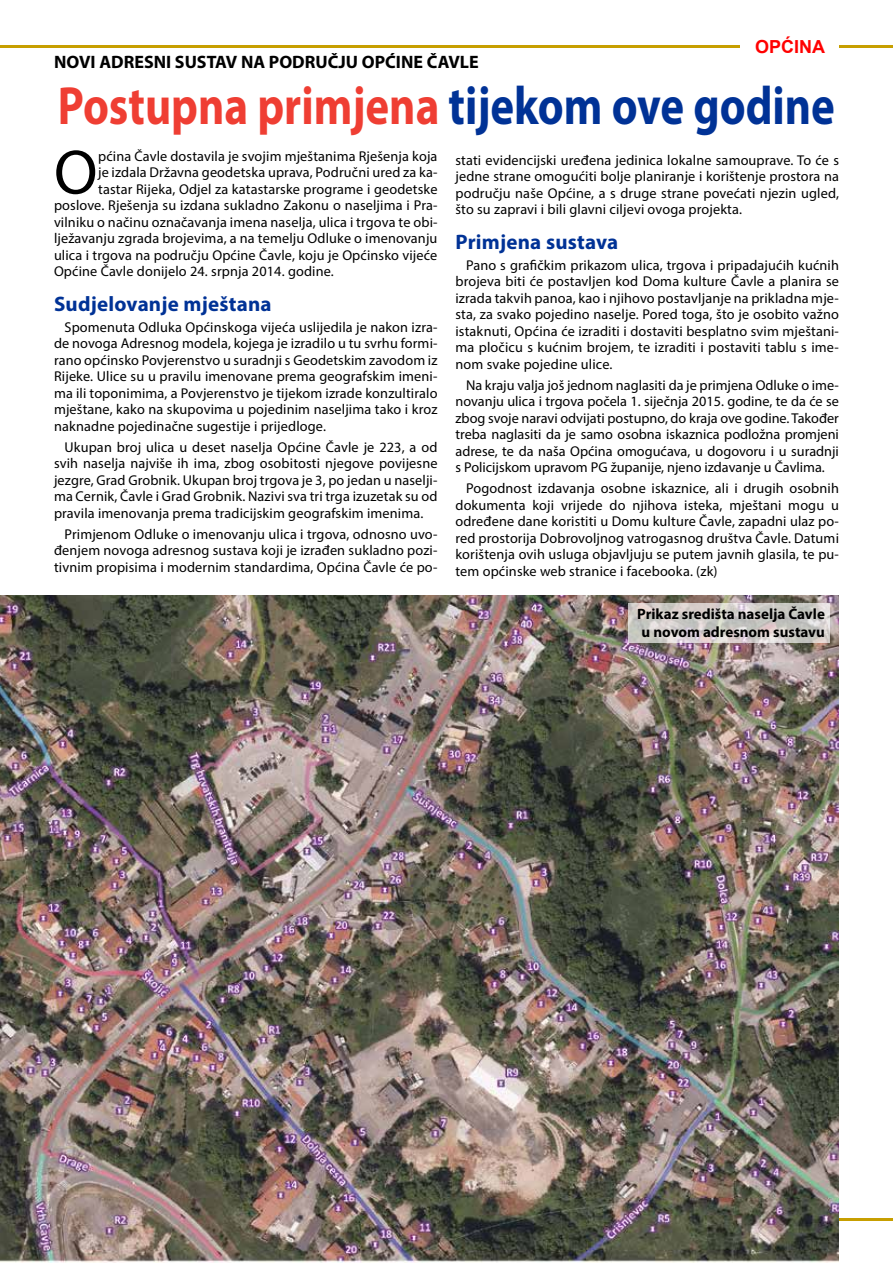
<style>
.page{position:relative;width:893px;height:1263px;background:#fff}
.page>*{position:absolute;margin:0;border:0;box-sizing:border-box;transform-origin:0 0}
.t1{font:63.15px "Myriad Pro";color:#000}
.t2{font:700 54px "Myriad Pro";color:#ef3e33;scale:.83 1}
.t3{font:700 21px "Myriad Pro";letter-spacing:.01em;color:#003296}
.t4{font:700 18px "Myriad Pro";color:#000}
.t5{font:700 18px "Arial";color:#f00}
.t6{font:700 15px/18px "Myriad Pro";color:#000}
.t7{font:14.25px/16.5px "Myriad Pro";letter-spacing:.01em;color:#000;text-align:justify}
.s1{color:#003296}
</style>
<div class="page">
<hr style="left:0;top:45px;width:893px;height:3px;background:#c79f00">
<hr style="left:0;top:1218px;width:893px;height:2px;background:#c79f00">
<img style="left:0;top:595px;width:839px;height:668px">
<div style="left:741px;top:39px;width:98px;height:15px;background:#fff"></div>
<svg style="left:628px;top:603px;width:202px;height:40px;background:#d1ccc9"></svg>
<p class="t5" style="left:755px;top:35px;width:72px">OPĆINA</p>
<p class="t4" style="left:54px;top:50px;width:426px">NOVI ADRESNI SUSTAV NA PODRUČJU OPĆINE ČAVLE</p>
<h2 class="t2" style="left:58px;top:71px;width:938px">Postupna primjena <span class="s1">tijekom ove godine</span></h2>
<p class="t7" style="left:455px;top:152px;width:385px">stati evidencijski uređena jedinica lokalne samouprave. To će s jedne strane omogućiti bolje planiranje i korištenje prostora na području naše Općine, a s druge strane povećati njezin ugled, što su zapravi i bili glavni ciljevi ovoga projekta.</p>
<h3 class="t3" style="left:455px;top:228px;width:164px">Primjena sustava</h3>
<p class="t7" style="left:455px;top:257px;width:385px;text-indent:11px">Pano s grafičkim prikazom ulica, trgova i pripadajućih kućnih brojeva biti će postavljen kod Doma kulture Čavle a planira se izrada takvih panoa, kao i njihovo postavljanje na prikladna mje&shy;sta, za svako pojedino naselje. Pored toga, što je osobito važno istaknuti, Općina će izraditi i dostaviti besplatno svim mještani&shy;ma pločicu s kućnim brojem, te izraditi i postaviti tablu s ime&shy;nom svake pojedine ulice.</p>
<p class="t7" style="left:455px;top:377px;width:385px;text-indent:11px">Na kraju valja još jednom naglasiti da je primjena Odluke o ime&shy;novanju ulica i trgova počela 1. siječnja 2015. godine, te da će se zbog svoje naravi odvijati postupno, do kraja ove godine. Također treba naglasiti da je samo osobna iskaznica podložna promjeni adrese, te da naša Općina omogućava, u dogovoru i u suradnji s Policijskom upravom PG županije, njeno izdavanje u Čavlima.</p>
<p class="t7" style="left:455px;top:480px;width:385px;text-indent:11px">Pogodnost izdavanja osobne iskaznice, ali i drugih osobnih dokumenta koji vrijede do njihova isteka, mještani mogu u određene dane koristiti u Domu kulture Čavle, zapadni ulaz po&shy;red prostorija Dobrovoljnog vatrogasnog društva Čavle. Datumi korištenja ovih usluga objavljuju se putem javnih glasila, te pu&shy;tem općinske web stranice i facebooka. (zk)</p>
<h1 class="t1" style="left:54px;top:133px;width:45px">O</h1>
<p class="t7" style="left:98px;top:147px;width:341px">pćina Čavle dostavila je svojim mještanima Rješenja koja</p>
<p class="t7" style="left:98px;top:164px;width:341px">je izdala Državna geodetska uprava, Područni ured za ka-</p>
<p class="t7" style="left:98px;top:180px;width:341px">tastar Rijeka, Odjel za katastarske programe i geodetske</p>
<p class="t7" style="left:54px;top:197px;width:385px">poslove. Rješenja su izdana sukladno Zakonu o naseljima i Pra-</p>
<p class="t7" style="left:54px;top:213px;width:385px">vilniku o načinu označavanja imena naselja, ulica i trgova te obi-</p>
<p class="t7" style="left:54px;top:230px;width:385px">lježavanju zgrada brojevima, a na temelju Odluke o imenovanju</p>
<p class="t7" style="left:54px;top:246px;width:385px">ulica i trgova na području Općine Čavle, koju je Općinsko vijeće</p>
<p class="t7" style="left:54px;top:263px;width:281px">Općine Čavle donijelo 24. srpnja 2014. godine.</p>
<h3 class="t3" style="left:54px;top:290px;width:219px">Sudjelovanje mještana</h3>
<p class="t7" style="left:54px;top:318px;width:385px;text-indent:11px">Spomenuta Odluka Općinskoga vijeća uslijedila je nakon izra&shy;de novoga Adresnog modela, kojega je izradilo u tu svrhu formi&shy;rano općinsko Povjerenstvo u suradnji s Geodetskim zavodom iz Rijeke. Ulice su u pravilu imenovane prema geografskim imeni&shy;ma ili toponimima, a Povjerenstvo je tijekom izrade konzultiralo mještane, kako na skupovima u pojedinim naseljima tako i kroz naknadne pojedinačne sugestije i prijedloge.</p>
<p class="t7" style="left:54px;top:438px;width:385px;text-indent:11px">Ukupan broj ulica u deset naselja Općine Čavle je 223, a od svih naselja najviše ih ima, zbog osobitosti njegove povijesne jezgre, Grad Grobnik. Ukupan broj trgova je 3, po jedan u naselji&shy;ma Cernik, Čavle i Grad Grobnik. Nazivi sva tri trga izuzetak su od pravila imenovanja prema tradicijskim geografskim imenima.</p>
<p class="t7" style="left:54px;top:525px;width:385px;text-indent:11px">Primjenom Odluke o imenovanju ulica i trgova, odnosno uvo&shy;đenjem novoga adresnog sustava koji je izrađen sukladno pozi&shy;tivnim propisima i modernim standardima, Općina Čavle će po-</p>
<p class="t6" style="left:637px;top:605px;width:189px">Prikaz središta naselja Čavle u novom adresnom sustavu</p>
</div>
